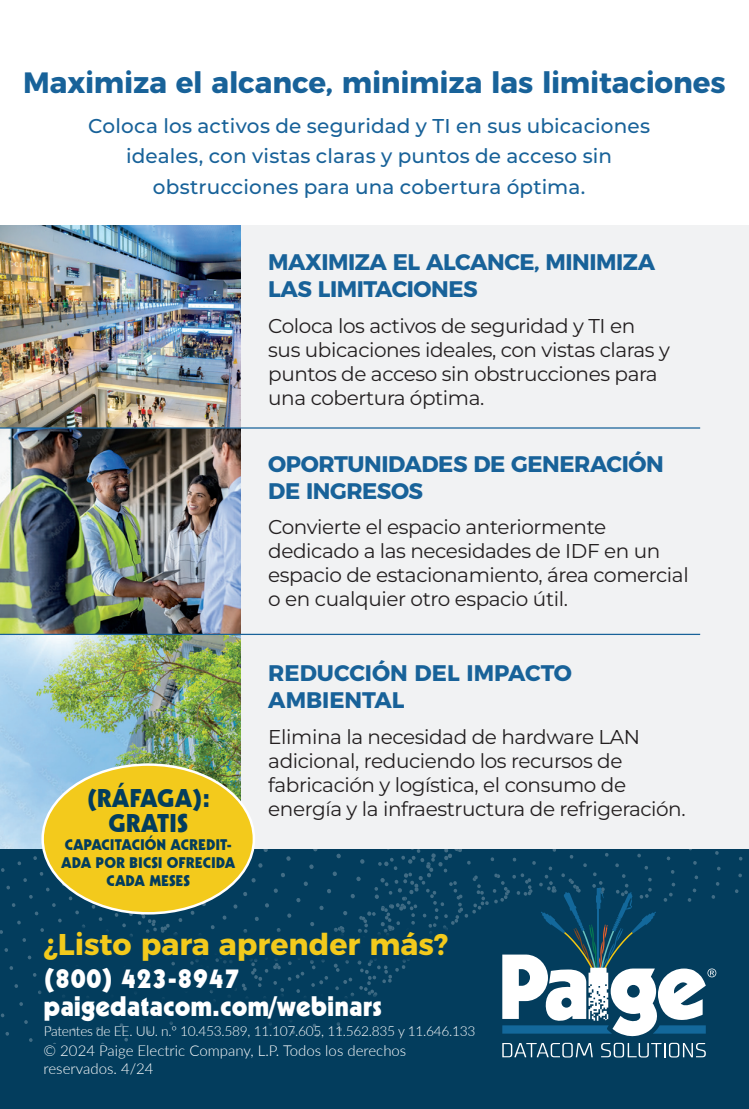
<style>
.page{position:relative;width:749px;height:1109px;background:#fff}
.page>*{position:absolute;margin:0;border:0;box-sizing:border-box;transform-origin:0 0}
.t1{font:700 30px "Montserrat";color:#f3ca1c}
.t2{font:700 29.5px "Montserrat";letter-spacing:-.005em;color:#186299}
.t3{font:27.5px/28px "Geometric 231 BT Heavy C";color:#fff}
.t4{font:25px/25px "Geometric 231 BT Heavy C";color:#033d5d;text-align:center}
.t5{font:700 22.5px/27px "Montserrat";letter-spacing:-.02em;color:#186299}
.t6{font:700 22.5px/27px "Montserrat";color:#186299}
.t7{font:20px/24px "Montserrat";letter-spacing:-.02em;color:#231f20}
.t8{font:500 20px/30px "Montserrat";letter-spacing:.005em;color:#186299;text-align:center}
.t9{font:300 15px/18px "Lato";color:#fff}
.t10{font:15px/18px "Geometric 231 BT Heavy C";color:#033d5d;text-align:center}
.t11{font:300 13.75px "Lato";letter-spacing:-.02em;color:#fff}
</style>
<div class="page">
<img style="left:0;top:225px;width:241px;height:202px">
<img style="left:0;top:429px;width:241px;height:205px">
<img style="left:0;top:635px;width:241px;height:215px">
<div style="left:241px;top:225px;width:508px;height:625px;background:#f1f2f3"></div>
<div style="left:0;top:1073px;width:749px;height:35px;background:#033d5d"></div>
<div style="left:0;top:1037px;width:749px;height:36px;background:#033d5d"></div>
<div style="left:44px;top:1044px;width:366px;height:40px;background:#033d5d"></div>
<svg style="left:0;top:850px;width:749px;height:187px;background:#215470"></svg>
<svg style="left:502px;top:1043px;width:91px;height:14px"></svg>
<svg style="left:601px;top:1043px;width:105px;height:14px"></svg>
<hr style="left:0;top:634px;width:700px;height:1px;background:#186299">
<hr style="left:0;top:427px;width:700px;height:2px;background:#186299">
<div style="left:35px;top:921px;width:423px;height:110px;background:#033d5d"></div>
<div style="left:43px;top:764px;width:211px;height:149px;background:#f3ca1c;border-radius:50%"></div>
<h2 class="t2" style="left:23px;top:59px;width:704px">Maximiza el alcance, minimiza las limitaciones</h2>
<p class="t8" style="left:88px;top:110px;width:563px">Coloca los activos de seguridad y TI en sus ubicaciones ideales, con vistas claras y puntos de acceso sin obstrucciones para una cobertura óptima.</p>
<p class="t5" style="left:268px;top:247px;width:388px">MAXIMIZA EL ALCANCE, MINIMIZA<br>LAS LIMITACIONES</p>
<p class="t7" style="left:268px;top:313px;width:403px">Coloca los activos de seguridad y TI en sus ubicaciones ideales, con vistas claras y puntos de acceso sin obstrucciones para una cobertura óptima.</p>
<p class="t4" style="left:87px;top:785px;width:125px">(RÁFAGA):<br>GRATIS</p>
<p class="t10" style="left:61px;top:835px;width:176px">CAPACITACIÓN ACREDIT-<br>ADA POR BICSI OFRECIDA<br>CADA MESES</p>
<p class="t5" style="left:268px;top:449px;width:397px">OPORTUNIDADES DE GENERACIÓN<br>DE INGRESOS</p>
<p class="t7" style="left:268px;top:515px;width:422px">Convierte el espacio anteriormente dedicado a las necesidades de IDF en un espacio de estacionamiento, área comercial o en cualquier otro espacio útil.</p>
<p class="t6" style="left:268px;top:658px;width:305px">REDUCCIÓN DEL IMPACTO<br>AMBIENTAL</p>
<p class="t7" style="left:268px;top:724px;width:419px">Elimina la necesidad de hardware LAN adicional, reduciendo los recursos de fabricación y logística, el consumo de energía y la infraestructura de refrigeración.</p>
<h1 class="t1" style="left:44px;top:919px;width:406px">¿Listo para aprender más?</h1>
<h3 class="t3" style="left:44px;top:964px;width:339px">(800) 423-8947 paigedatacom.com/webinars</h3>
<p class="t11" style="left:44px;top:1021px;width:433px">Patentes de EE. UU. n.º 10.453.589, 11.107.605, 11.562.835 y 11.646.133</p>
<p class="t9" style="left:44px;top:1041px;width:364px">© 2024 Paige Electric Company, L.P. Todos los derechos reservados. 4/24</p>
</div>
